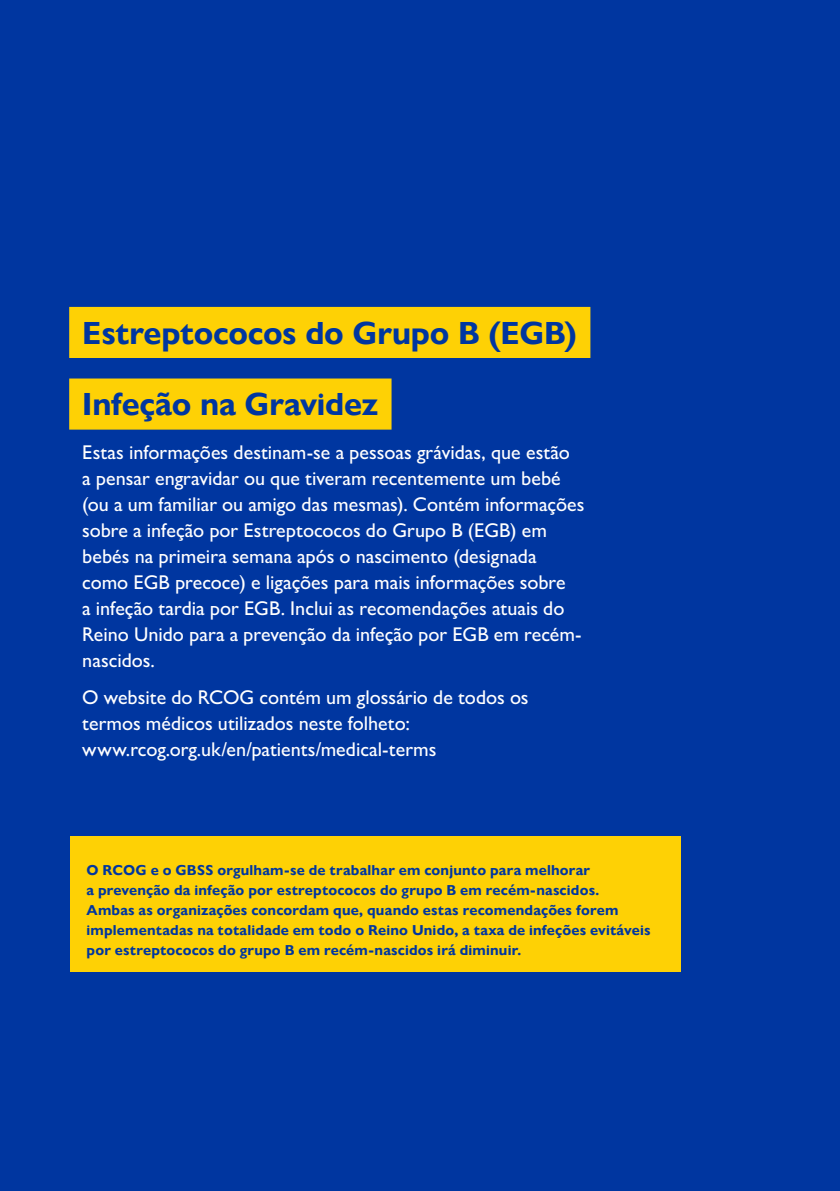
<style>
.page{position:relative;width:840px;height:1191px;background:#fff}
.page>*{position:absolute;margin:0;border:0;box-sizing:border-box;transform-origin:0 0}
.Page_title_v2_-_bloc{font:700 32px "Gill Sans Nova";letter-spacing:-.01em;color:#0036a0}
.Body{font:500 20px/26px "Gill Sans Nova";color:#fff}
.Page_title_v2{font:700 14.4px/20px "Gill Sans Nova";letter-spacing:.015em;color:#0036a0}
</style>
<div class="page">
<div style="left:0;top:0;width:839px;height:1191px;background:#0036a0"></div>
<div style="left:69px;top:307px;width:521px;height:51px;background:#fed105"></div>
<div style="left:69px;top:378px;width:322px;height:51px;background:#fed105"></div>
<div style="left:69px;top:836px;width:611px;height:136px;background:#fed105"></div>
<p class="Page_title_v2_-_bloc" style="left:82px;top:314px;width:496px">Estreptococos do Grupo B (EGB)</p>
<p class="Page_title_v2_-_bloc" style="left:82px;top:385px;width:297px">Infeção na Gravidez</p>
<p class="Body" style="left:82px;top:438px;width:503px">Estas informações destinam-se a pessoas grávidas, que estão<br>a pensar engravidar ou que tiveram recentemente um bebé (ou a um familiar ou amigo das mesmas). Contém informações sobre a infeção por Estreptococos do Grupo B (EGB) em bebés na primeira semana após o nascimento (designada como EGB precoce) e ligações para mais informações sobre<br>a infeção tardia por EGB. Inclui as recomendações atuais do Reino Unido para a prevenção da infeção por EGB em recém&shy;nascidos.</p>
<p class="Body" style="left:82px;top:684px;width:447px">O website do RCOG contém um glossário de todos os termos médicos utilizados neste folheto: www.rcog.org.uk/en/patients/medical-terms</p>
<p class="Page_title_v2" style="left:86px;top:860px;width:565px">O RCOG e o GBSS orgulham-se de trabalhar em conjunto para melhorar<br>a prevenção da infeção por estreptococos do grupo B em recém-nascidos.<br>Ambas as organizações concordam que, quando estas recomendações forem implementadas na totalidade em todo o Reino Unido, a taxa de infeções evitáveis por estreptococos do grupo B em recém-nascidos irá diminuir.</p>
</div>
